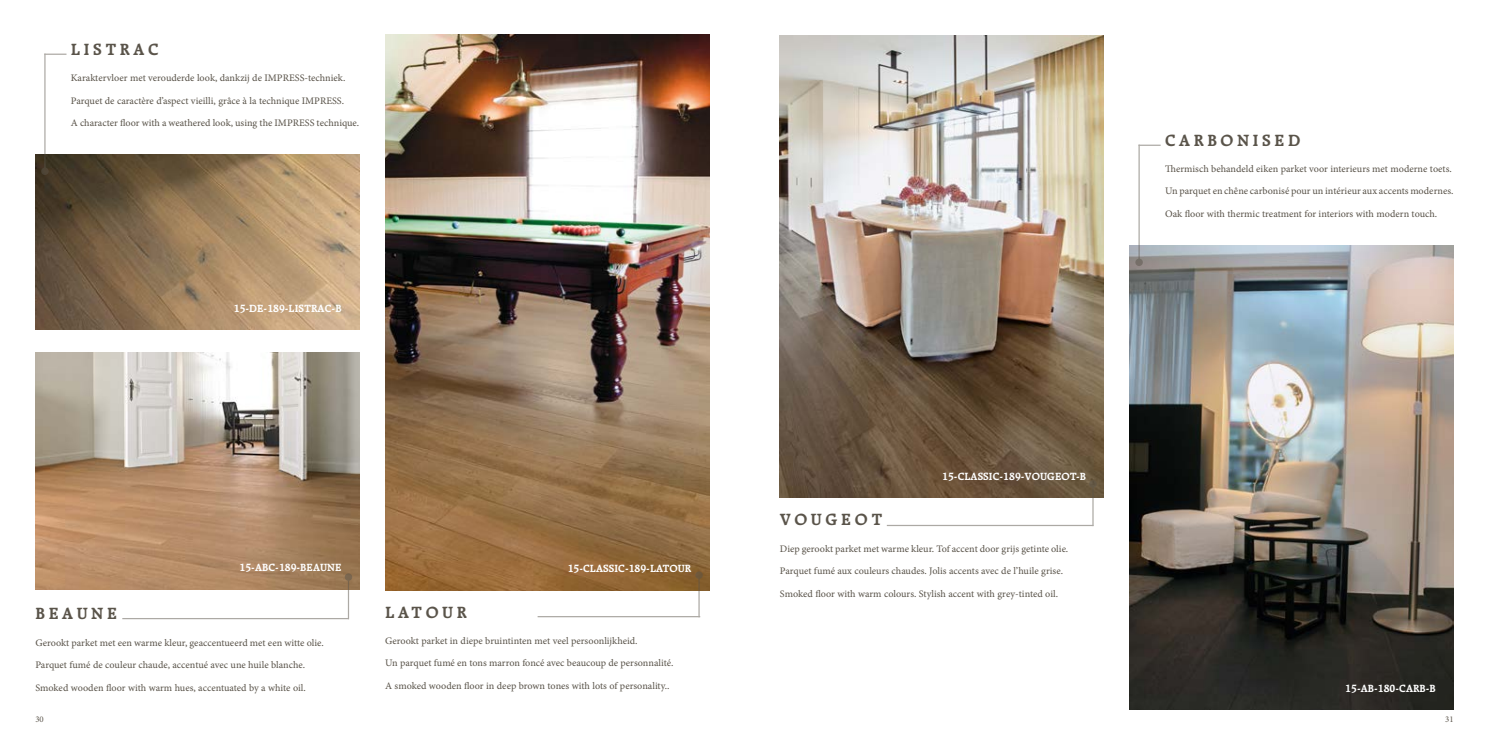
<style>
.page{position:relative;width:1489px;height:745px;background:#fff}
.page>*{position:absolute;margin:0;border:0;box-sizing:border-box;transform-origin:0 0}
.t1{font:700 17.5px "Raleigh LT Std";letter-spacing:.2em;color:#5a544a}
.t2{font:700 11.25px "Raleigh LT Std";color:#fff}
.t3{font:10px "Minion Pro Capt";color:#5a544a}
.t4{font:8.75px "Minion Pro";color:#5a544a}
</style>
<div class="page">
<img style="left:780px;top:35px;width:323px;height:462px">
<img style="left:1129px;top:245px;width:324px;height:464px">
<img style="left:35px;top:154px;width:324px;height:176px">
<svg style="left:46px;top:54px;width:20px;height:1px"></svg>
<hr style="left:44px;top:54px;width:2px;height:117px;background:#5a544a">
<div style="left:41px;top:167px;width:8px;height:8px;background:#4f4436;border-radius:50%"></div>
<img style="left:385px;top:35px;width:324px;height:554px">
<hr style="left:698px;top:574px;width:1px;height:43px;background:#5a544a">
<div style="left:695px;top:571px;width:7px;height:7px;background:#6f583a;border-radius:50%"></div>
<hr style="left:537px;top:615px;width:163px;height:2px;background:#5a544a">
<hr style="left:1092px;top:483px;width:1px;height:42px;background:#5a544a">
<div style="left:1089px;top:480px;width:7px;height:7px;background:#635745;border-radius:50%"></div>
<hr style="left:886px;top:524px;width:207px;height:1px;background:#5a544a">
<hr style="left:1138px;top:144px;width:22px;height:2px;background:#5a544a">
<hr style="left:1138px;top:144px;width:1px;height:118px;background:#5a544a">
<div style="left:1135px;top:258px;width:7px;height:8px;background:#766f68;border-radius:50%"></div>
<img style="left:35px;top:353px;width:324px;height:236px">
<hr style="left:348px;top:576px;width:1px;height:42px;background:#5a544a">
<div style="left:345px;top:573px;width:7px;height:7px;background:#7b674f;border-radius:50%"></div>
<hr style="left:122px;top:617px;width:227px;height:1px;background:#5a544a">
<h1 class="t1" style="left:71px;top:39px;width:89px">LISTRAC</h1>
<p class="t3" style="left:71px;top:71px;width:276px">Karaktervloer met verouderde look, dankzij de IMPRESS-techniek.</p>
<p class="t3" style="left:71px;top:93px;width:275px">Parquet de caractère d’aspect vieilli, grâce à la technique IMPRESS.</p>
<p class="t3" style="left:71px;top:116px;width:290px">A character floor with a weathered look, using the IMPRESS technique.</p>
<p class="t2" style="left:234px;top:302px;width:78px">15-DE-189-LISTRAC</p>
<p class="t2" style="left:331px;top:302px;width:11px">-B</p>
<p class="t2" style="left:240px;top:560px;width:82px">15-ABC-189-BEAUN</p>
<p class="t2" style="left:335px;top:560px;width:8px">E</p>
<h1 class="t1" style="left:35px;top:603px;width:83px">BEAUNE</h1>
<p class="t3" style="left:35px;top:635px;width:290px">Gerookt parket met een warme kleur, geaccentueerd met een witte olie.</p>
<p class="t3" style="left:35px;top:657px;width:271px">Parquet fumé de couleur chaude, accentué avec une huile blanche.</p>
<p class="t3" style="left:35px;top:680px;width:272px">Smoked wooden floor with warm hues, accentuated by a white oil.</p>
<p class="t2" style="left:567px;top:562px;width:91px">15-CLASSIC-189-LATOUR</p>
<h1 class="t1" style="left:385px;top:601px;width:83px">LATOUR</h1>
<p class="t3" style="left:385px;top:633px;width:254px">Gerookt parket in diepe bruintinten met veel persoonlijkheid.</p>
<p class="t3" style="left:385px;top:656px;width:290px">Un parquet fumé en tons marron foncé avec beaucoup de personnalité.</p>
<p class="t3" style="left:385px;top:678px;width:286px">A smoked wooden floor in deep brown tones with lots of personality..</p>
<h1 class="t1" style="left:1164px;top:130px;width:137px">CARBONISED</h1>
<p class="t3" style="left:1164px;top:161px;width:288px">Thermisch behandeld eiken parket voor interieurs met moderne toets.</p>
<p class="t3" style="left:1164px;top:184px;width:290px">Un parquet en chêne carbonisé pour un intérieur aux accents modernes.</p>
<p class="t3" style="left:1164px;top:207px;width:274px">Oak floor with thermic treatment for interiors with modern touch.</p>
<p class="t2" style="left:942px;top:470px;width:91px">15-CLASSIC-189-VOUG</p>
<p class="t2" style="left:1054px;top:470px;width:32px">EOT-B</p>
<h1 class="t1" style="left:780px;top:509px;width:104px">VOUGEOT</h1>
<p class="t3" style="left:780px;top:541px;width:290px">Diep gerookt parket met warme kleur. Tof accent door grijs getinte olie.</p>
<p class="t3" style="left:780px;top:563px;width:285px">Parquet fumé aux couleurs chaudes. Jolis accents avec de l’huile grise.</p>
<p class="t3" style="left:780px;top:586px;width:280px">Smoked floor with warm colours. Stylish accent with grey-tinted oil.</p>
<p class="t2" style="left:1345px;top:681px;width:62px">15-AB-180-CARB</p>
<p class="t2" style="left:1425px;top:681px;width:11px">-B</p>
<p class="t4" style="left:35px;top:713px;width:10px">30</p>
<p class="t4" style="left:1444px;top:713px;width:10px">31</p>
</div>
